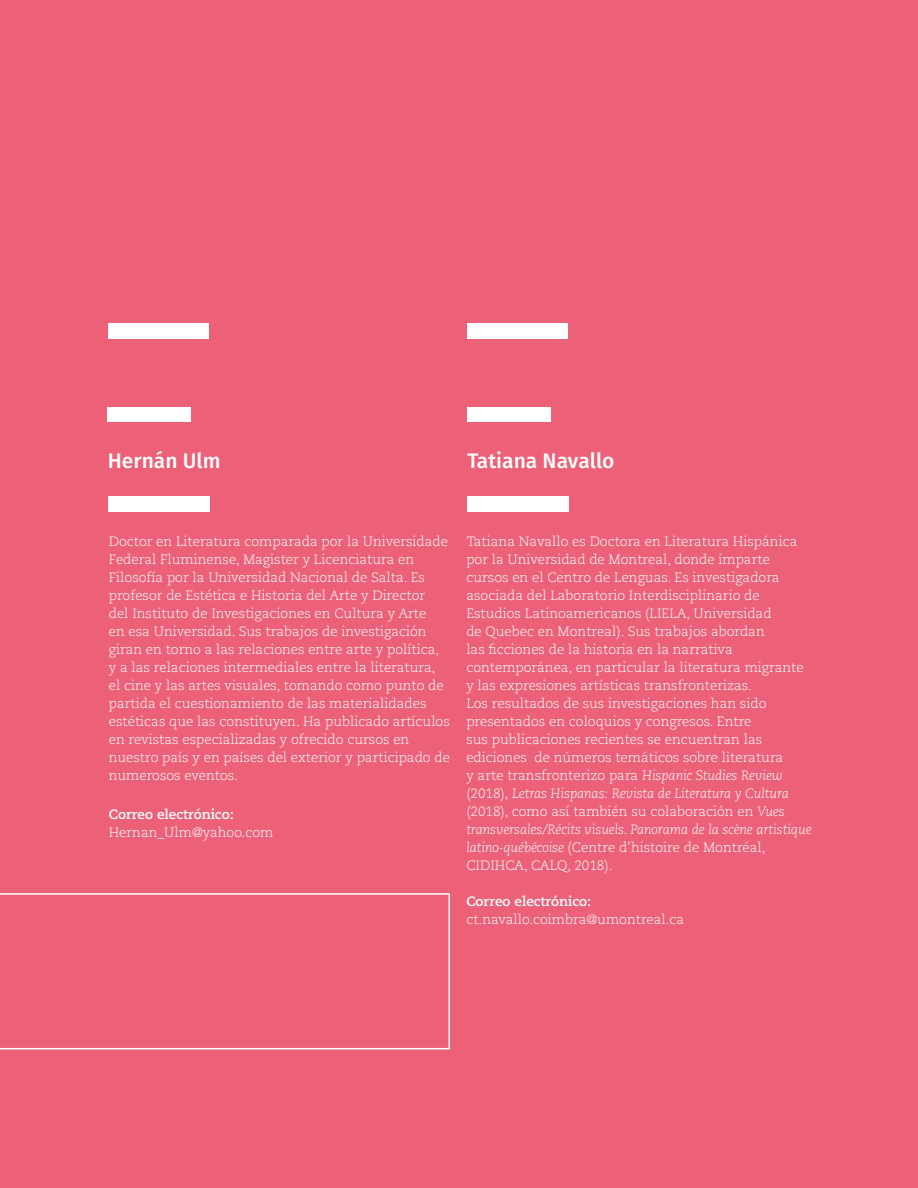
<style>
.page{position:relative;width:918px;height:1188px;background:#ec6178}
.page>*{position:absolute;margin:0;border:0;box-sizing:border-box;transform-origin:0 0}
.t1{font:500 21px "Fira Sans";color:#fff}
.t2{font:300 13.5px/18px "Caecilia LT Std";color:#fff}
.t3{font:700 13.5px "Caecilia LT Std";color:#fff}
.s1{font-style:italic}
</style>
<div class="page">
<svg style="left:0;top:893px;width:450px;height:156px"></svg>
<div style="left:108px;top:496px;width:101px;height:15px;background:#fff"></div>
<div style="left:108px;top:324px;width:100px;height:15px;background:#fff"></div>
<div style="left:108px;top:407px;width:83px;height:14px;background:#fff"></div>
<div style="left:468px;top:496px;width:101px;height:15px;background:#fff"></div>
<div style="left:468px;top:324px;width:100px;height:15px;background:#fff"></div>
<div style="left:468px;top:407px;width:83px;height:14px;background:#fff"></div>
<h1 class="t1" style="left:108px;top:444px;width:114px">Hernán Ulm</h1>
<h1 class="t1" style="left:468px;top:444px;width:148px">Tatiana Navallo</h1>
<p class="t2" style="left:109px;top:532px;width:343px">Doctor en Literatura comparada por la Universidade Federal Fluminense, Magister y Licenciatura en Filosofía por la Universidad Nacional de Salta. Es profesor de Estética e Historia del Arte y Director<br>del Instituto de Investigaciones en Cultura y Arte<br>en esa Universidad. Sus trabajos de investigación giran en torno a las relaciones entre arte y política, y a las relaciones intermediales entre la literatura, el cine y las artes visuales, tomando como punto de partida el cuestionamiento de las materialidades estéticas que las constituyen. Ha publicado artículos en revistas especializadas y ofrecido cursos en nuestro país y en países del exterior y participado de numerosos eventos.</p>
<p class="t3" style="left:109px;top:807px;width:126px">Correo electrónico:</p>
<p class="t2" style="left:109px;top:824px;width:166px">Hernan_Ulm@yahoo.com</p>
<p class="t2" style="left:466px;top:532px;width:347px">Tatiana Navallo es Doctora en Literatura Hispánica por la Universidad de Montreal, donde imparte cursos en el Centro de Lenguas. Es investigadora asociada del Laboratorio Interdisciplinario de Estudios Latinoamericanos (LIELA, Universidad<br>de Quebec en Montreal). Sus trabajos abordan<br>las ficciones de la historia en la narrativa contemporánea, en particular la literatura migrante y las expresiones artísticas transfronterizas.<br>Los resultados de sus investigaciones han sido presentados en coloquios y congresos. Entre<br>sus publicaciones recientes se encuentran las ediciones de números temáticos sobre literatura<br>y arte transfronterizo para <span class="s1">Hispanic Studies Review </span>(2018), <span class="s1">Letras Hispanas: Revista de Literatura y Cultura </span>(2018), como así también su colaboración en <span class="s1">Vues transversales/Récits visuels. Panorama de la scène artistique latino-québécoise</span> (Centre d’histoire de Montréal, CIDIHCA, CALQ, 2018).</p>
<p class="t3" style="left:466px;top:893px;width:126px">Correo electrónico:</p>
<p class="t2" style="left:466px;top:910px;width:220px">ct.navallo.coimbra@umontreal.ca</p>
</div>
